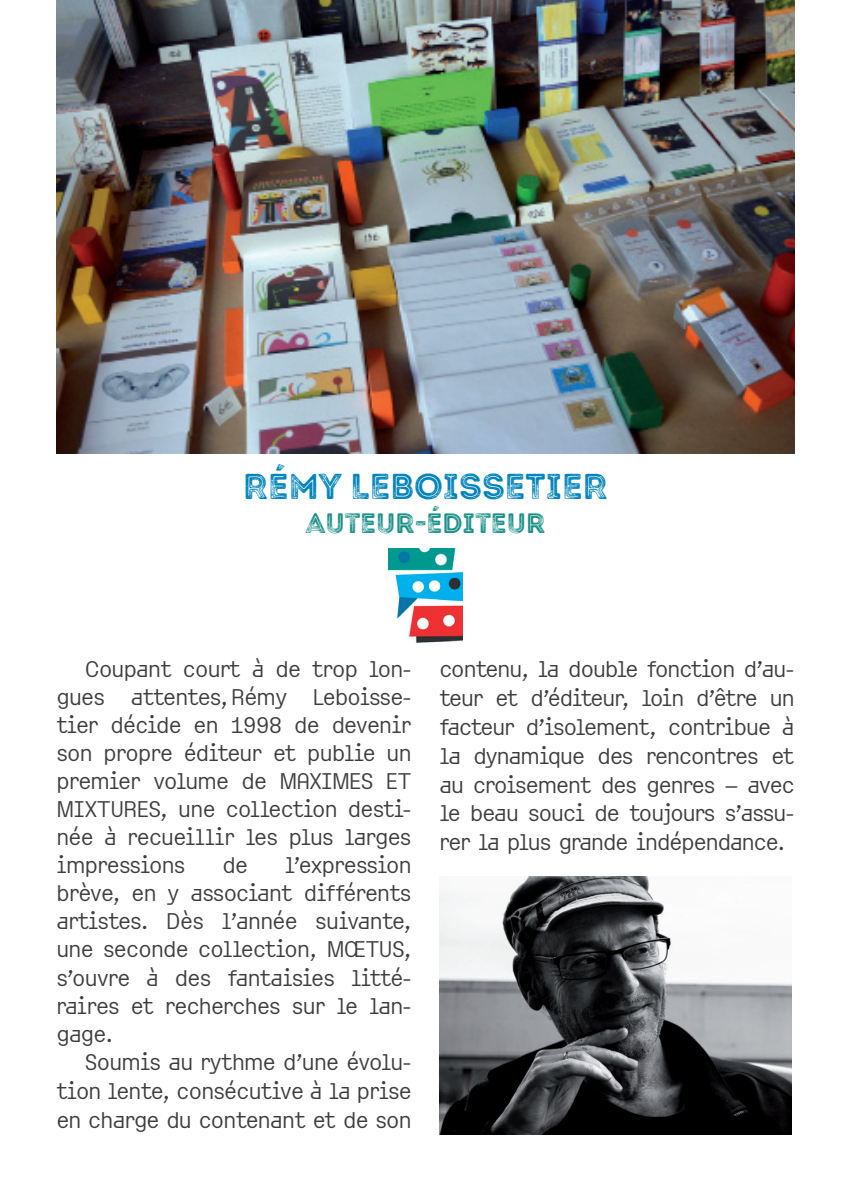
<style>
.page{position:relative;width:851px;height:1191px;background:#fff}
.page>*{position:absolute;margin:0;border:0;box-sizing:border-box;transform-origin:0 0}
.t1{font:36px "Intro Rust G Base 2 Line";color:#0084bb}
.t2{font:28px "Intro Rust G Base 2 Line";color:#1b8f89}
.t3{font:24px/28px "Brizeux";color:#3e3e3f;text-align:justify}
</style>
<div class="page">
<img style="left:57px;top:0;width:737px;height:454px">
<img style="left:388px;top:548px;width:75px;height:94px">
<img style="left:439px;top:876px;width:352px;height:258px">
<h1 class="t1" style="left:243px;top:463px;width:366px">RÉMY LEBOISSETIER</h1>
<p class="t2" style="left:305px;top:505px;width:241px">AUTEUR-ÉDITEUR</p>
<p class="t3" style="left:57px;top:654px;width:356px;text-indent:28px">Coupant court à de trop lon&shy;gues attentes, Rémy Leboisse&shy;tier décide en 1998 de devenir son propre éditeur et publie un premier volume de maximes et mixtures, une collection desti&shy;née à recueillir les plus larges impressions</p>
<p class="t3" style="left:57px;top:850px;width:356px;text-indent:228px">l’expression brève, en y associant différents artistes. Dès l’année suivante, une seconde collection, mœtus, s’ouvre à des fantaisies litté&shy;raires et recherches sur le lan&shy;gage.</p>
<p class="t3" style="left:57px;top:1047px;width:356px;line-height:28.8px;text-indent:28px">Soumis au rythme d’une évolu&shy;tion lente, consécutive à la prise en charge du contenant et de son</p>
<p class="t3" style="left:223px;top:850px;width:26px">de</p>
<p class="t3" style="left:439px;top:654px;width:356px;line-height:28.8px">contenu, la double fonction d’au&shy;teur et d’éditeur, loin d’être un facteur d’isolement, contribue à la dynamique des rencontres et au croisement des genres – avec le beau souci de toujours s’assu&shy;rer la plus grande indépendance.</p>
</div>
